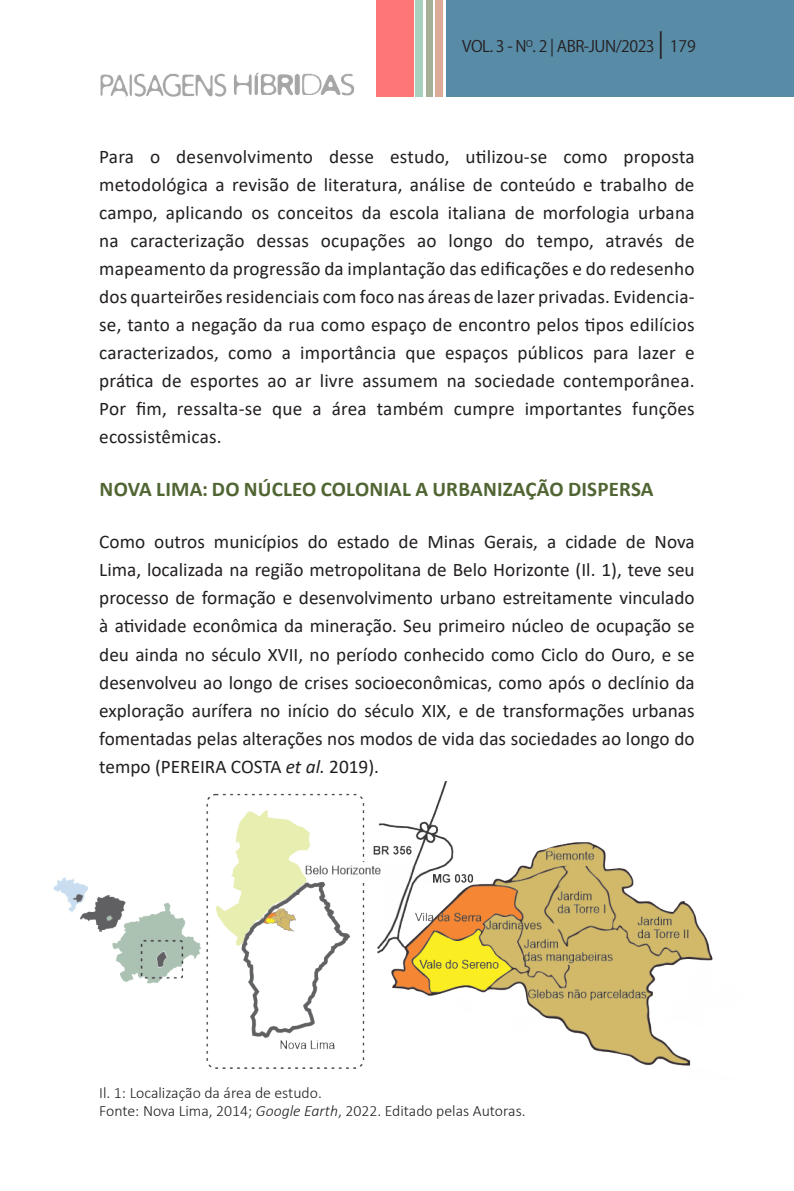
<style>
.page{position:relative;width:794px;height:1191px;background:#fff}
.page>*{position:absolute;margin:0;border:0;box-sizing:border-box;transform-origin:0 0}
.Heading_1{font:700 21px "Calibri";letter-spacing:.01em;color:#516533}
.Heading_2{font:19.25px/28px "Calibri";color:#231f20;text-align:justify}
.Legenda_-_texto{font:300 15.75px "Calibri";color:#231f20}
.t1{font:15.75px "Koz Go Pr 6 N";letter-spacing:-.03em;color:#231f20}
.s1{font-size:24.5px}
.s2{font-style:italic}
</style>
<div class="page">
<div style="left:446px;top:0;width:348px;height:97px;background:#588ba6"></div>
<div style="left:416px;top:0;width:7px;height:97px;background:#a7d0bd"></div>
<div style="left:426px;top:0;width:6px;height:97px;background:#a6b099"></div>
<div style="left:435px;top:0;width:7px;height:97px;background:#dcab99"></div>
<div style="left:376px;top:0;width:37px;height:97px;background:#ff7676"></div>
<img style="left:100px;top:72px;width:254px;height:25px">
<img style="left:54px;top:781px;width:659px;height:288px">
<p class="t1" style="left:462px;top:37px;width:235px">VOL. 3 - N<sup>O</sup>. 2 | ABR-JUN/2023 <span class="s1">|</span> 179</p>
<p class="Heading_2" style="left:99px;top:142px;width:597px">Para o desenvolvimento desse estudo, utilizou-se como proposta metodológica a revisão de literatura, análise de conteúdo e trabalho de campo, aplicando os conceitos da escola italiana de morfologia urbana na caracterização dessas ocupações ao longo do tempo, através de mapeamento da progressão da implantação das edificações e do redesenho dos quarteirões residenciais com foco nas áreas de lazer privadas. Evidencia&shy;se, tanto a negação da rua como espaço de encontro pelos tipos edilícios caracterizados, como a importância que espaços públicos para lazer e prática de esportes ao ar livre assumem na sociedade contemporânea.<br>Por fim, ressalta-se que a área também cumpre importantes funções ecossistêmicas.</p>
<p class="Heading_1" style="left:100px;top:474px;width:555px">NOVA LIMA: DO NÚCLEO COLONIAL A URBANIZAÇÃO DISPERSA</p>
<p class="Heading_2" style="left:99px;top:527px;width:597px">Como outros municípios do estado de Minas Gerais, a cidade de Nova Lima, localizada na região metropolitana de Belo Horizonte (Il. 1), teve seu processo de formação e desenvolvimento urbano estreitamente vinculado à atividade econômica da mineração. Seu primeiro núcleo de ocupação se deu ainda no século XVII, no período conhecido como Ciclo do Ouro, e se desenvolveu ao longo de crises socioeconômicas, como após o declínio da exploração aurífera no início do século XIX, e de transformações urbanas fomentadas pelas alterações nos modos de vida das sociedades ao longo do tempo (PEREIRA COSTA <span class="s2">et al.</span> 2019).</p>
<p class="Legenda_-_texto" style="left:99px;top:1083px;width:224px">Il. 1: Localização da área de estudo.</p>
<p class="Legenda_-_texto" style="left:99px;top:1100px;width:428px">Fonte: Nova Lima, 2014; <span class="s2">Google Earth</span>, 2022. Editado pelas Autoras.</p>
</div>
